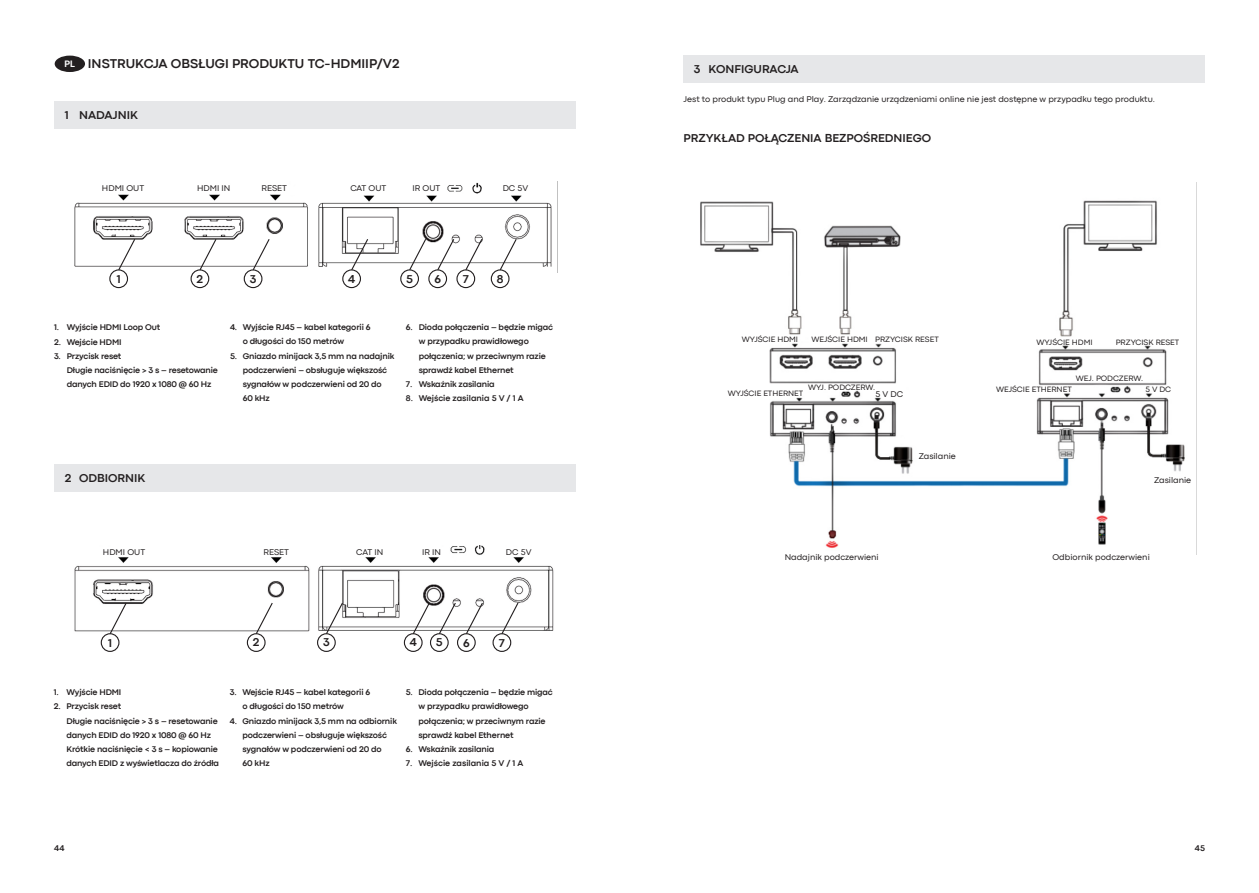
<style>
.page{position:relative;width:1259px;height:893px;background:#fff}
.page>*{position:absolute;margin:0;border:0;box-sizing:border-box;transform-origin:0 0}
.t1{font:700 13.5px "Codec Pro";color:#231f20}
.t2{font:700 12px "Codec Pro";color:#231f20}
.t3{font:700 9px "Roboto";color:#fff}
.t4{font:700 8.7px/14.2px "Codec Pro";letter-spacing:-.015em;color:#231f20}
.t5{font:8.7px "Codec Pro";color:#231f20}
.t6{font:8.1px "Codec Pro";color:#231f20}
</style>
<div class="page">
<div style="left:54px;top:101px;width:521px;height:27px;background:#e6e7e9"></div>
<div style="left:55px;top:56px;width:30px;height:16px;background:#231f20;border-radius:50%"></div>
<img style="left:74px;top:182px;width:478px;height:90px">
<svg style="left:198px;top:238px;width:19px;height:33px"></svg>
<div style="left:190px;top:269px;width:19px;height:19px;border:1px solid #231f20;border-radius:50%"></div>
<svg style="left:117px;top:238px;width:19px;height:33px"></svg>
<div style="left:109px;top:269px;width:19px;height:19px;border:1px solid #231f20;border-radius:50%"></div>
<svg style="left:252px;top:238px;width:19px;height:33px"></svg>
<div style="left:244px;top:269px;width:18px;height:19px;border:1px solid #231f20;border-radius:50%"></div>
<svg style="left:350px;top:238px;width:19px;height:33px"></svg>
<div style="left:342px;top:269px;width:19px;height:19px;border:1px solid #231f20;border-radius:50%"></div>
<svg style="left:408px;top:238px;width:19px;height:33px"></svg>
<div style="left:400px;top:269px;width:19px;height:19px;border:1px solid #231f20;border-radius:50%"></div>
<svg style="left:436px;top:238px;width:19px;height:33px"></svg>
<div style="left:428px;top:269px;width:19px;height:19px;border:1px solid #231f20;border-radius:50%"></div>
<svg style="left:464px;top:238px;width:19px;height:33px"></svg>
<div style="left:456px;top:269px;width:19px;height:19px;border:1px solid #231f20;border-radius:50%"></div>
<svg style="left:499px;top:238px;width:19px;height:33px"></svg>
<div style="left:491px;top:269px;width:18px;height:19px;border:1px solid #231f20;border-radius:50%"></div>
<div style="left:54px;top:465px;width:521px;height:27px;background:#e6e7e9"></div>
<img style="left:74px;top:545px;width:480px;height:87px">
<svg style="left:255px;top:601px;width:19px;height:32px"></svg>
<div style="left:247px;top:633px;width:19px;height:19px;border:1px solid #231f20;border-radius:50%"></div>
<svg style="left:109px;top:601px;width:19px;height:34px"></svg>
<div style="left:101px;top:633px;width:18px;height:19px;border:1px solid #231f20;border-radius:50%"></div>
<svg style="left:325px;top:601px;width:19px;height:32px"></svg>
<div style="left:317px;top:633px;width:19px;height:19px;border:1px solid #231f20;border-radius:50%"></div>
<svg style="left:412px;top:601px;width:19px;height:34px"></svg>
<div style="left:404px;top:633px;width:18px;height:19px;border:1px solid #231f20;border-radius:50%"></div>
<svg style="left:438px;top:601px;width:19px;height:32px"></svg>
<div style="left:430px;top:633px;width:19px;height:19px;border:1px solid #231f20;border-radius:50%"></div>
<svg style="left:465px;top:601px;width:19px;height:32px"></svg>
<div style="left:457px;top:633px;width:19px;height:19px;border:1px solid #231f20;border-radius:50%"></div>
<svg style="left:500px;top:601px;width:19px;height:34px"></svg>
<div style="left:492px;top:633px;width:19px;height:19px;border:1px solid #231f20;border-radius:50%"></div>
<div style="left:683px;top:55px;width:522px;height:27px;background:#e6e7e9"></div>
<img style="left:700px;top:200px;width:485px;height:348px">
<p class="t3" style="left:64px;top:58px;width:12px">PL</p>
<p class="t1" style="left:88px;top:56px;width:313px">INSTRUKCJA OBSŁUGI PRODUKTU TC-HDMIIP/V2</p>
<p class="t2" style="left:65px;top:108px;width:6px">1</p>
<p class="t2" style="left:79px;top:108px;width:60px">NADAJNIK</p>
<p class="t5" style="left:102px;top:183px;width:44px">HDMI OUT</p>
<p class="t5" style="left:197px;top:183px;width:35px">HDMI IN</p>
<p class="t5" style="left:262px;top:183px;width:27px">RESET</p>
<p class="t5" style="left:350px;top:183px;width:37px">CAT OUT</p>
<p class="t5" style="left:412px;top:183px;width:29px">IR OUT</p>
<p class="t5" style="left:503px;top:183px;width:27px">DC 5V</p>
<p class="t2" style="left:117px;top:272px;width:6px">1</p>
<p class="t2" style="left:197px;top:272px;width:8px">2</p>
<p class="t2" style="left:250px;top:271px;width:8px">3</p>
<p class="t2" style="left:348px;top:271px;width:9px">4</p>
<p class="t2" style="left:406px;top:271px;width:8px">5</p>
<p class="t2" style="left:434px;top:272px;width:8px">6</p>
<p class="t2" style="left:463px;top:272px;width:8px">7</p>
<p class="t2" style="left:497px;top:272px;width:8px">8</p>
<p class="t4" style="left:54px;top:320px;width:108px">1. Wyjście HDMI Loop Out</p>
<p class="t4" style="left:54px;top:335px;width:69px">2. Wejście HDMI</p>
<p class="t4" style="left:54px;top:349px;width:69px">3. Przycisk reset</p>
<p class="t4" style="left:67px;top:363px;width:153px">Długie naciśnięcie &gt; 3 s – resetowanie danych EDID do 1920 x 1080 @ 60 Hz</p>
<p class="t4" style="left:243px;top:320px;width:129px;text-indent:-13px">4. Wyjście RJ45 – kabel kategorii 6 o długości do 150 metrów</p>
<p class="t4" style="left:243px;top:349px;width:153px;text-indent:-13px">5. Gniazdo minijack 3,5 mm na nadajnik podczerwieni – obsługuje większość sygnałów w podczerwieni od 20 do<br>60 kHz</p>
<p class="t4" style="left:419px;top:320px;width:136px;text-indent:-13px">6. Dioda połączenia – będzie migać w przypadku prawidłowego połączenia; w przeciwnym razie sprawdź kabel Ethernet</p>
<p class="t4" style="left:406px;top:377px;width:90px">7. Wskaźnik zasilania</p>
<p class="t4" style="left:406px;top:391px;width:119px">8. Wejście zasilania 5 V / 1 A</p>
<p class="t2" style="left:65px;top:471px;width:8px">2</p>
<p class="t2" style="left:79px;top:471px;width:68px">ODBIORNIK</p>
<p class="t5" style="left:103px;top:547px;width:44px">HDMI OUT</p>
<p class="t5" style="left:264px;top:547px;width:27px">RESET</p>
<p class="t5" style="left:356px;top:547px;width:28px">CAT IN</p>
<p class="t5" style="left:422px;top:547px;width:20px">IR IN</p>
<p class="t5" style="left:506px;top:547px;width:27px">DC 5V</p>
<p class="t2" style="left:108px;top:635px;width:6px">1</p>
<p class="t2" style="left:253px;top:635px;width:8px">2</p>
<p class="t2" style="left:323px;top:635px;width:8px">3</p>
<p class="t2" style="left:410px;top:635px;width:9px">4</p>
<p class="t2" style="left:436px;top:635px;width:8px">5</p>
<p class="t2" style="left:463px;top:635px;width:8px">6</p>
<p class="t2" style="left:499px;top:635px;width:8px">7</p>
<p class="t4" style="left:54px;top:685px;width:69px">1. Wyjście HDMI</p>
<p class="t4" style="left:54px;top:699px;width:69px">2. Przycisk reset</p>
<p class="t4" style="left:67px;top:714px;width:153px">Długie naciśnięcie &gt; 3 s – resetowanie danych EDID do 1920 x 1080 @ 60 Hz</p>
<p class="t4" style="left:67px;top:742px;width:154px">Krótkie naciśnięcie &lt; 3 s – kopiowanie danych EDID z wyświetlacza do źródła</p>
<p class="t4" style="left:242px;top:685px;width:129px;text-indent:-13px">3. Wejście RJ45 – kabel kategorii 6 o długości do 150 metrów</p>
<p class="t4" style="left:242px;top:713px;width:156px;text-indent:-13px">4. Gniazdo minijack 3,5 mm na odbiornik podczerwieni – obsługuje większość sygnałów w podczerwieni od 20 do<br>60 kHz</p>
<p class="t4" style="left:418px;top:685px;width:136px;text-indent:-13px">5. Dioda połączenia – będzie migać w przypadku prawidłowego połączenia; w przeciwnym razie sprawdź kabel Ethernet</p>
<p class="t4" style="left:406px;top:742px;width:90px">6. Wskaźnik zasilania</p>
<p class="t4" style="left:406px;top:756px;width:119px">7. Wejście zasilania 5 V / 1 A</p>
<p class="t2" style="left:694px;top:62px;width:8px">3</p>
<p class="t2" style="left:708px;top:62px;width:91px">KONFIGURACJA</p>
<p class="t5" style="left:683px;top:94px;width:473px">Jest to produkt typu Plug and Play. Zarządzanie urządzeniami online nie jest dostępne w przypadku tego produktu.</p>
<p class="t2" style="left:683px;top:131px;width:249px">PRZYKŁAD POŁĄCZENIA BEZPOŚREDNIEGO</p>
<p class="t6" style="left:742px;top:335px;width:58px">WYJŚCIE HDMI</p>
<p class="t6" style="left:811px;top:335px;width:58px">WEJŚCIE HDMI</p>
<p class="t6" style="left:875px;top:335px;width:65px">PRZYCISK RESET</p>
<p class="t6" style="left:1036px;top:337px;width:58px">WYJŚCIE HDMI</p>
<p class="t6" style="left:1115px;top:337px;width:65px">PRZYCISK RESET</p>
<p class="t6" style="left:1076px;top:373px;width:69px">WEJ. PODCZERW.</p>
<p class="t6" style="left:808px;top:383px;width:69px">WYJ. PODCZERW.</p>
<p class="t6" style="left:996px;top:385px;width:77px">WEJŚCIE ETHERNET</p>
<p class="t6" style="left:728px;top:389px;width:77px">WYJŚCIE ETHERNET</p>
<p class="t5" style="left:875px;top:389px;width:29px">5 V DC</p>
<p class="t6" style="left:1145px;top:385px;width:27px">5 V DC</p>
<p class="t5" style="left:918px;top:451px;width:39px">Zasilanie</p>
<p class="t5" style="left:1154px;top:475px;width:39px">Zasilanie</p>
<p class="t5" style="left:784px;top:552px;width:96px">Nadajnik podczerwieni</p>
<p class="t5" style="left:1052px;top:552px;width:99px">Odbiornik podczerwieni</p>
<p class="t4" style="left:54px;top:840px;width:12px">44</p>
<p class="t4" style="left:1195px;top:840px;width:12px">45</p>
</div>
